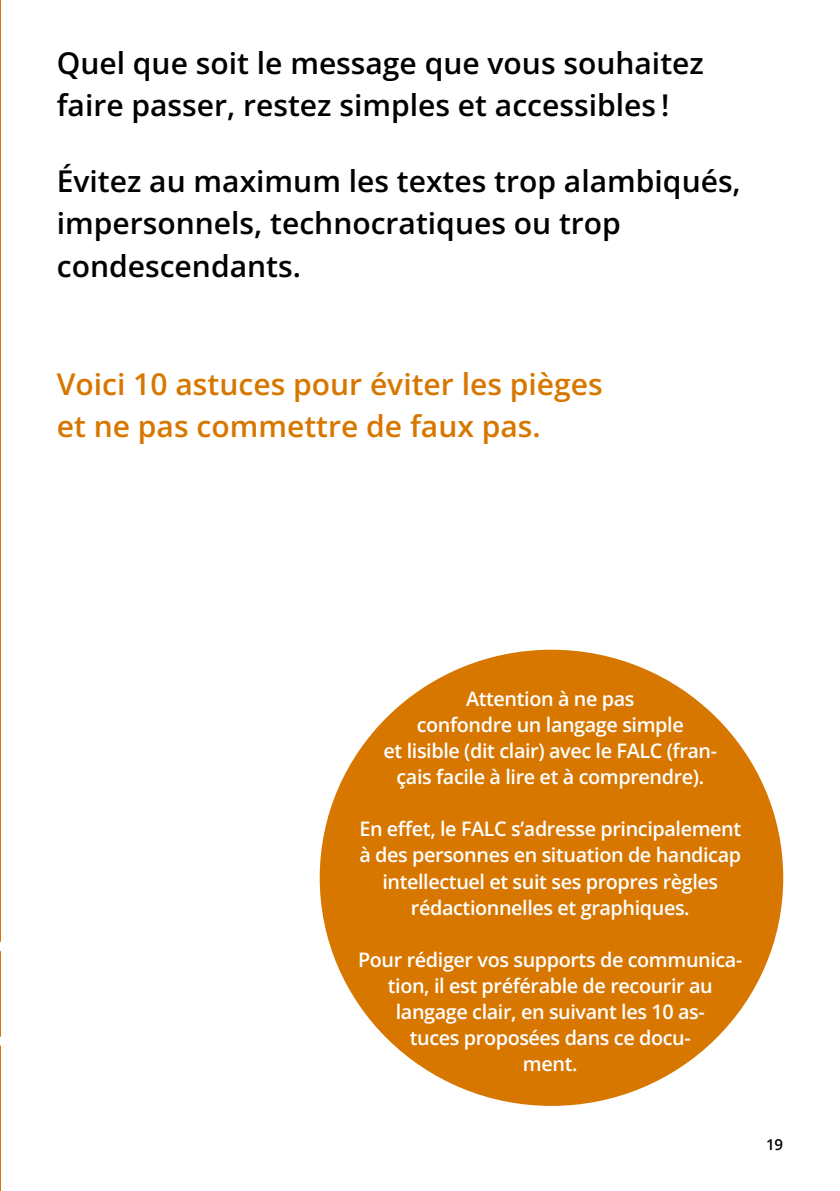
<style>
.page{position:relative;width:840px;height:1191px;background:#fff}
.page>*{position:absolute;margin:0;border:0;box-sizing:border-box;transform-origin:0 0}
.t1{font:600 30px/42.2px "Open Sans";color:#000}
.t2{font:600 30px/42.2px "Open Sans";color:#d77700}
.t3{font:600 20px/26px "Open Sans";letter-spacing:-.02em;color:#fff;text-align:center}
.t4{font:600 15px "Open Sans";color:#000}
</style>
<div class="page">
<hr style="left:0;top:0;width:1px;height:1191px;background:#d77700">
<div style="left:319px;top:649px;width:463px;height:457px;background:#d77700;border-radius:50%"></div>
<h1 class="t1" style="left:57px;top:41px;width:648px">Quel que soit le message que vous souhaitez faire passer, restez simples et accessibles !</h1>
<h1 class="t1" style="left:57px;top:159px;width:685px">Évitez au maximum les textes trop alambiqués, impersonnels, technocratiques ou trop condescendants.</h1>
<h1 class="t2" style="left:57px;top:362px;width:547px">Voici 10 astuces pour éviter les pièges et ne pas commettre de faux pas.</h1>
<p class="t3" style="left:383px;top:685px;width:335px">Attention à ne pas<br>confondre un langage simple<br>et lisible (dit clair) avec le FALC (fran&shy;çais facile à lire et à comprendre).</p>
<p class="t3" style="left:359px;top:815px;width:383px">En effet, le FALC s’adresse principalement à des personnes en situation de handicap intellectuel et suit ses propres règles rédactionnelles et graphiques.</p>
<p class="t3" style="left:358px;top:945px;width:385px">Pour rédiger vos supports de communica&shy;tion, il est préférable de recourir au langage clair, en suivant les 10 as-<br>tuces proposées dans ce docu-<br>ment.</p>
<p class="t4" style="left:765px;top:1134px;width:19px">19</p>
</div>
